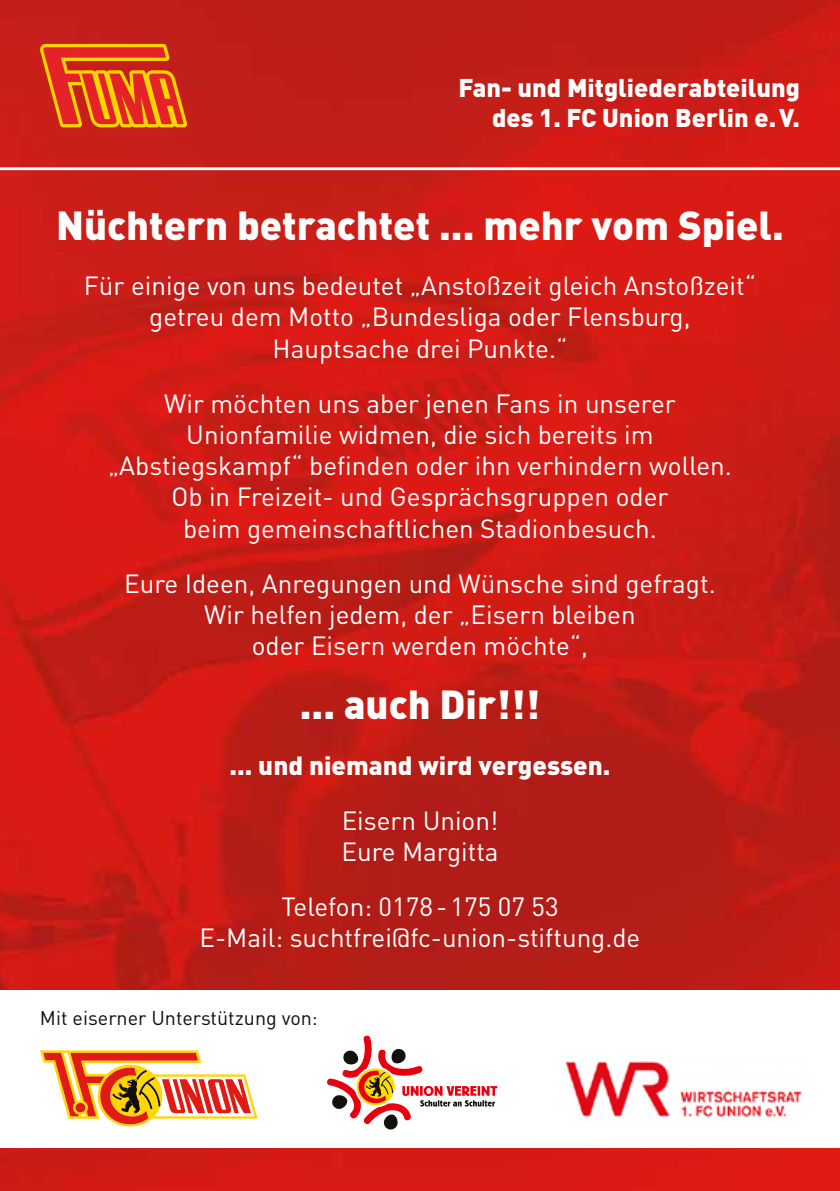
<style>
.page{position:relative;width:840px;height:1191px;background:#fff}
.page>*{position:absolute;margin:0;border:0;box-sizing:border-box;transform-origin:0 0}
.t1{font:900 40px "DIN";color:#fff}
.t2{font:26px/31.2px "DIN";color:#fff;text-align:center}
.t3{font:900 26px "DIN";color:#fff}
.t4{font:900 25.4px/30.4px "DIN";color:#fff;text-align:right}
.t5{font:19.8px "DIN";color:#0f0f0d}
</style>
<div class="page">
<img style="left:0;top:0;width:839px;height:1191px">
<div style="left:0;top:990px;width:839px;height:157px;background:#fff"></div>
<svg style="left:327px;top:1035px;width:170px;height:94px"></svg>
<svg style="left:40px;top:1050px;width:217px;height:76px"></svg>
<img style="left:566px;top:1061px;width:236px;height:55px">
<svg style="left:40px;top:44px;width:147px;height:83px"></svg>
<hr style="left:0;top:167px;width:839px;height:3px;background:#fff">
<p class="t4" style="left:458px;top:72px;width:343px">Fan- und Mitgliederabteilung des 1. FC Union Berlin e.V.</p>
<h1 class="t1" style="left:56px;top:199px;width:729px">Nüchtern betrachtet ... mehr vom Spiel.</h1>
<p class="t2" style="left:84px;top:271px;width:673px">Für einige von uns bedeutet „Anstoßzeit gleich Anstoßzeit“ getreu dem Motto „Bundesliga oder Flensburg,<br>Hauptsache drei Punkte.“</p>
<p class="t2" style="left:108px;top:388px;width:625px">Wir möchten uns aber jenen Fans in unserer Unionfamilie widmen, die sich bereits im „Abstiegskampf“ befinden oder ihn verhindern wollen.<br>Ob in Freizeit- und Gesprächsgruppen oder<br>beim gemeinschaftlichen Stadionbesuch.</p>
<p class="t2" style="left:124px;top:568px;width:592px">Eure Ideen, Anregungen und Wünsche sind gefragt.<br>Wir helfen jedem, der „Eisern bleiben<br>oder Eisern werden möchte“,</p>
<h1 class="t1" style="left:300px;top:678px;width:242px">... auch Dir!!!</h1>
<p class="t3" style="left:229px;top:747px;width:382px">... und niemand wird vergessen.</p>
<p class="t2" style="left:341px;top:805px;width:158px;text-align:left">Eisern Union!<br>Eure Margitta</p>
<p class="t2" style="left:199px;top:891px;width:442px">Telefon: 0178-175 07 53<br>E-Mail: suchtfrei@fc-union-stiftung.de</p>
<p class="t5" style="left:40px;top:1006px;width:279px">Mit eiserner Unterstützung von:</p>
</div>
